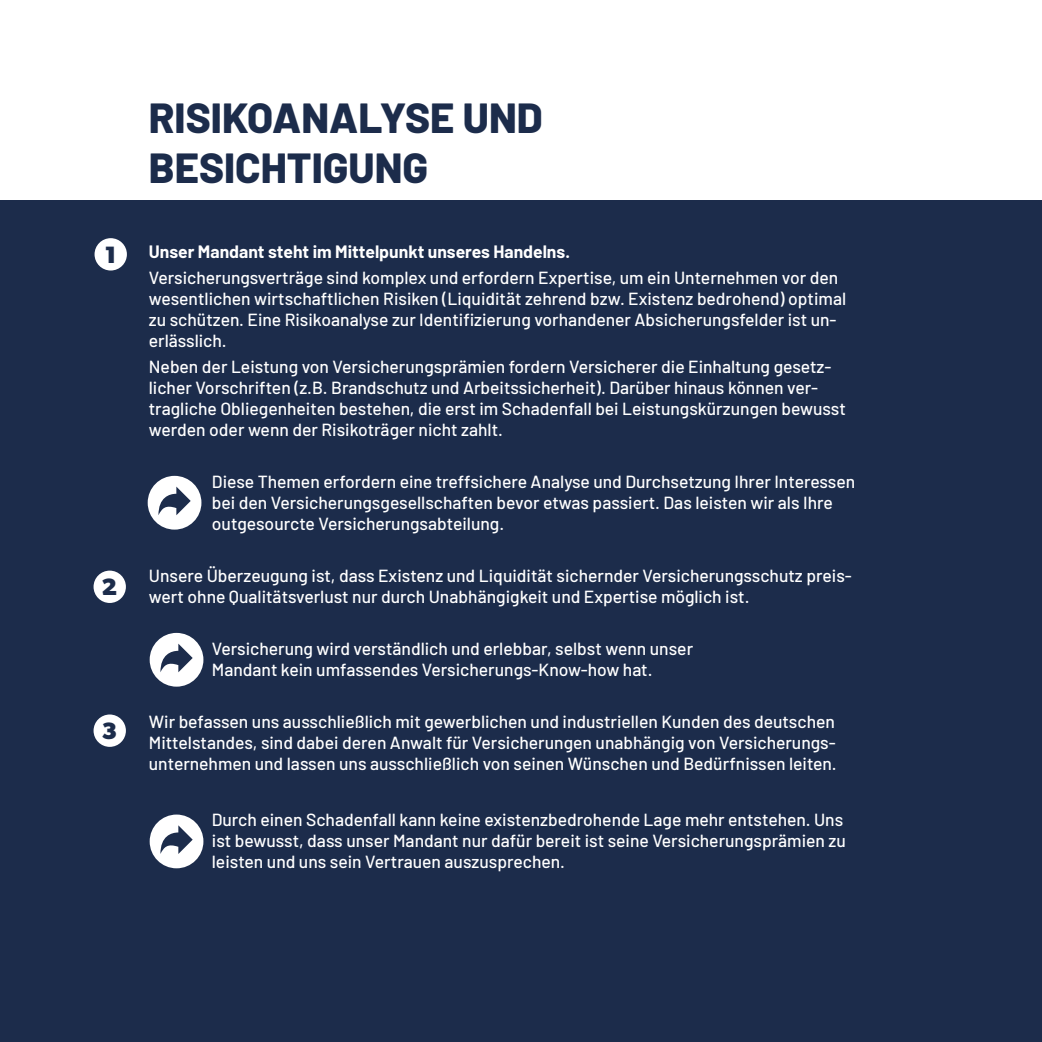
<style>
.page{position:relative;width:1042px;height:1042px;background:#fff}
.page>*{position:absolute;margin:0;border:0;box-sizing:border-box;transform-origin:0 0}
.t1{font:800 42px/50.4px "Barlow";color:#1c2c4b}
.t2{font:700 23.62px "Gibson";color:#1c2c4b}
.t3{font:500 17.5px/21px "Barlow";color:#fff}
.t4{font:700 17.5px "Barlow";color:#fff}
</style>
<div class="page">
<div style="left:0;top:201px;width:1042px;height:841px;background:#1c2c4b"></div>
<div style="left:94px;top:714px;width:32px;height:33px;background:#fff;border-radius:50%"></div>
<svg style="left:148px;top:476px;width:53px;height:53px"></svg>
<div style="left:95px;top:238px;width:32px;height:32px;background:#fff;border-radius:50%"></div>
<div style="left:94px;top:570px;width:32px;height:33px;background:#fff;border-radius:50%"></div>
<svg style="left:150px;top:633px;width:53px;height:53px"></svg>
<svg style="left:150px;top:814px;width:53px;height:54px"></svg>
<h2 class="t2" style="left:105px;top:240px;width:13px">1</h2>
<h2 class="t2" style="left:102px;top:573px;width:17px">2</h2>
<h2 class="t2" style="left:102px;top:717px;width:17px">3</h2>
<h1 class="t1" style="left:149px;top:89px;width:395px">RISIKOANALYSE UND<br>BESICHTIGUNG</h1>
<p class="t4" style="left:149px;top:239px;width:423px">Unser Mandant steht im Mittelpunkt unseres Handelns.</p>
<p class="t3" style="left:149px;top:266px;width:699px">Versicherungsverträge sind komplex und erfordern Expertise, um ein Unternehmen vor den wesentlichen wirtschaftlichen Risiken (Liquidität zehrend bzw. Existenz bedrohend) optimal zu schützen. Eine Risikoanalyse zur Identifizierung vorhandener Absicherungsfelder ist un&shy;erlässlich.</p>
<p class="t3" style="left:149px;top:355px;width:698px">Neben der Leistung von Versicherungsprämien fordern Versicherer die Einhaltung gesetz&shy;licher Vorschriften (z.B. Brandschutz und Arbeitssicherheit). Darüber hinaus können ver&shy;tragliche Obliegenheiten bestehen, die erst im Schadenfall bei Leistungskürzungen bewusst werden oder wenn der Risikoträger nicht zahlt.</p>
<p class="t3" style="left:212px;top:470px;width:645px">Diese Themen erfordern eine treffsichere Analyse und Durchsetzung Ihrer Interessen bei den Versicherungsgesellschaften bevor etwas passiert. Das leisten wir als Ihre outgesourcte Versicherungsabteilung.</p>
<p class="t3" style="left:149px;top:564px;width:704px">Unsere Überzeugung ist, dass Existenz und Liquidität sichernder Versicherungsschutz preis&shy;wert ohne Qualitätsverlust nur durch Unabhängigkeit und Expertise möglich ist.</p>
<p class="t3" style="left:212px;top:637px;width:483px">Versicherung wird verständlich und erlebbar, selbst wenn unser<br>Mandant kein umfassendes Versicherungs-Know-how hat.</p>
<p class="t3" style="left:149px;top:709px;width:689px;text-align:justify">Wir befassen uns ausschließlich mit gewerblichen und industriellen Kunden des deutschen Mittelstandes, sind dabei deren Anwalt für Versicherungen unabhängig von Versicherungs&shy;unternehmen und lassen uns ausschließlich von seinen Wünschen und Bedürfnissen leiten.</p>
<p class="t3" style="left:212px;top:808px;width:635px">Durch einen Schadenfall kann keine existenzbedrohende Lage mehr entstehen. Uns ist bewusst, dass unser Mandant nur dafür bereit ist seine Versicherungsprämien zu leisten und uns sein Vertrauen auszusprechen.</p>
</div>
